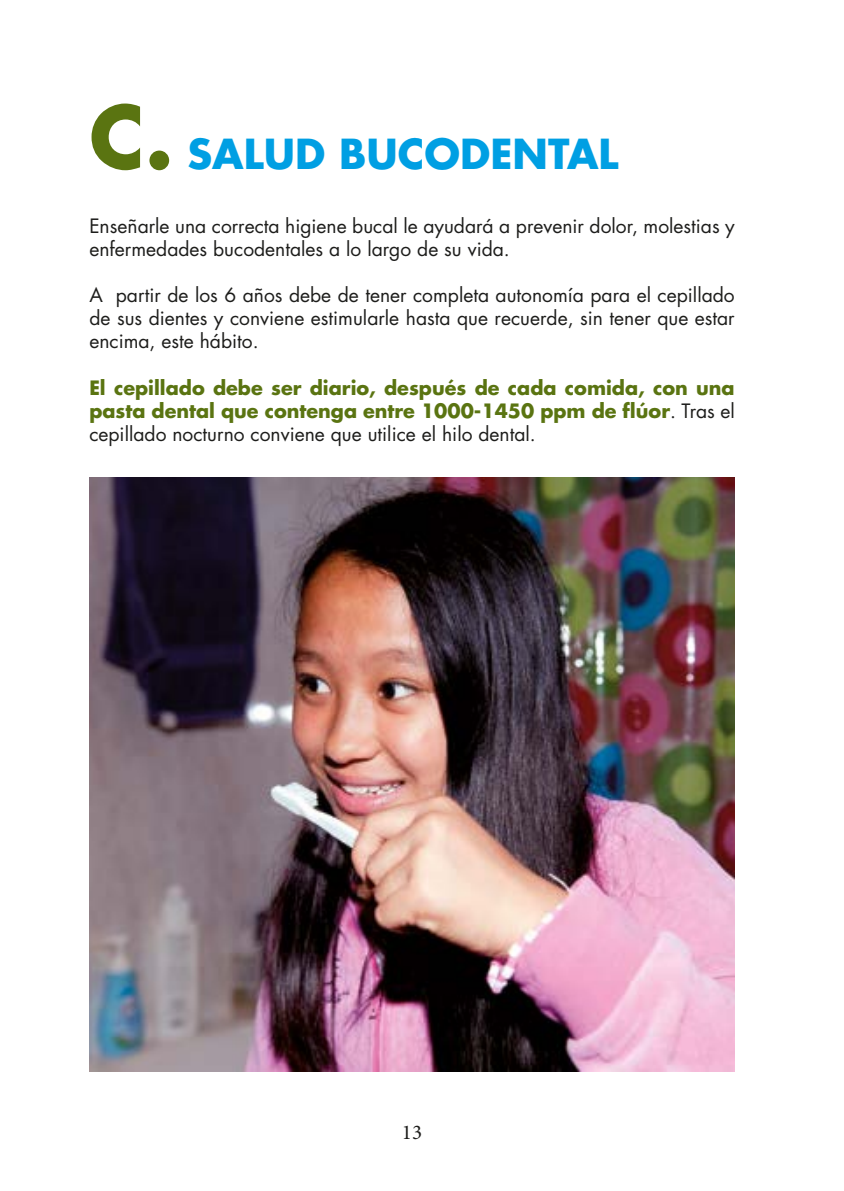
<style>
.page{position:relative;width:844px;height:1191px;background:#fff}
.page>*{position:absolute;margin:0;border:0;box-sizing:border-box;transform-origin:0 0}
.Título_1{font:700 40.25px "Futura Std";color:#009fe3}
.t1{font:21px "Minion Pro";color:#1d1d1b}
.t2{font:19.25px/23.1px "Futura Std";color:#1d1d1b}
.t3{font:700 19.25px/23.1px "Futura Std";color:#5a7411;text-align:justify}
.s1{font-size:84px;color:#5a7411}
.s2{font-weight:400;color:#1d1d1b}
</style>
<div class="page">
<img style="left:89px;top:477px;width:645px;height:594px">
<p class="Título_1" style="left:89px;top:127px;width:530px"><span class="s1">C.</span> SALUD BUCODENTAL</p>
<p class="t2" style="left:89px;top:214px;width:646px">Enseñarle una correcta higiene bucal le ayudará a prevenir dolor, molestias y enfermedades bucodentales a lo largo de su vida.</p>
<p class="t2" style="left:89px;top:284px;width:646px;text-align:justify">A partir de los 6 años debe de tener completa autonomía para el cepillado de sus dientes y conviene estimularle hasta que recuerde, sin tener que estar encima, este hábito.</p>
<p class="t3" style="left:89px;top:376px;width:646px">El cepillado debe ser diario, después de cada comida, con una pasta dental que contenga entre 1000-1450 ppm de flúor<span class="s2">. Tras el cepillado nocturno conviene que utilice el hilo dental.</span></p>
<p class="t1" style="left:402px;top:1118px;width:22px">13</p>
</div>
